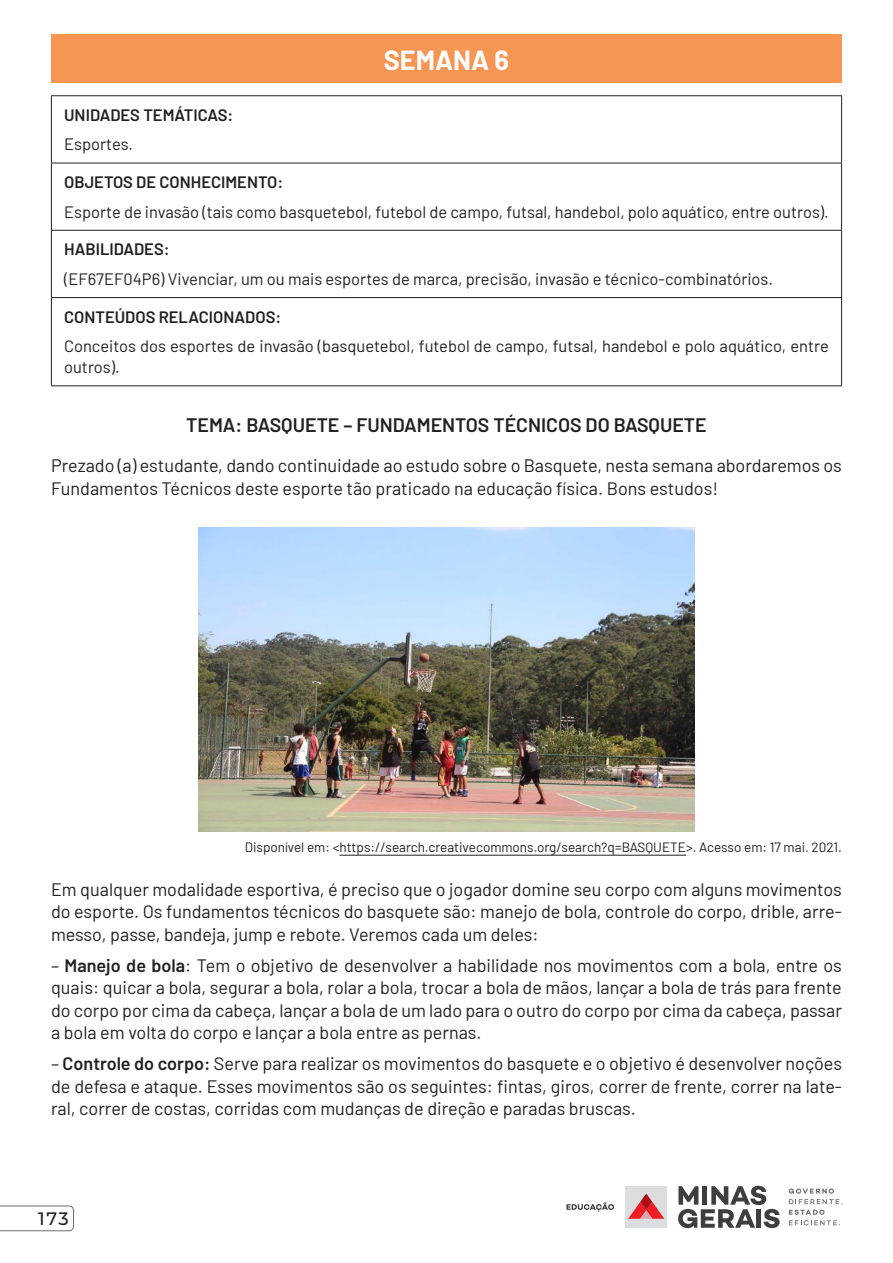
<style>
.page{position:relative;width:893px;height:1263px;background:#fff}
.page>*{position:absolute;margin:0;border:0;box-sizing:border-box;transform-origin:0 0}
.t1{font:700 27px "Barlow";color:#fff}
.t2{font:600 19.5px "Barlow";color:#231f20}
.t3{font:18px/22.5px "Barlow";color:#231f20;text-align:justify}
.t4{font:500 18px "Montserrat";color:#231f20}
.t5{font:16.5px/21px "Barlow";color:#231f20}
.t6{font:600 16.5px "Barlow";color:#231f20}
.t7{font:13.5px "Barlow";color:#231f20}
.s1{font-weight:600}
</style>
<div class="page">
<div style="left:625px;top:1186px;width:42px;height:42px;background:#dcdddf"></div>
<svg style="left:628px;top:1193px;width:36px;height:26px"></svg>
<svg style="left:678px;top:1186px;width:102px;height:42px"></svg>
<svg style="left:789px;top:1188px;width:53px;height:16px"></svg>
<svg style="left:789px;top:1210px;width:51px;height:15px"></svg>
<svg style="left:566px;top:1202px;width:48px;height:9px"></svg>
<svg style="left:0;top:1205px;width:74px;height:26px"></svg>
<hr style="left:339px;top:855px;width:347px;height:1px;background:#231f20">
<div style="left:51px;top:34px;width:791px;height:48px;background:#f79553"></div>
<hr style="left:51px;top:95px;width:791px;height:1px;background:#231f20">
<hr style="left:51px;top:96px;width:1px;height:67px;background:#231f20">
<hr style="left:841px;top:96px;width:1px;height:67px;background:#231f20">
<hr style="left:51px;top:163px;width:791px;height:1px;background:#231f20">
<hr style="left:51px;top:163px;width:1px;height:67px;background:#231f20">
<hr style="left:841px;top:163px;width:1px;height:67px;background:#231f20">
<hr style="left:51px;top:230px;width:791px;height:1px;background:#231f20">
<hr style="left:51px;top:231px;width:1px;height:66px;background:#231f20">
<hr style="left:841px;top:231px;width:1px;height:66px;background:#231f20">
<hr style="left:51px;top:297px;width:791px;height:1px;background:#231f20">
<hr style="left:51px;top:298px;width:1px;height:87px;background:#231f20">
<hr style="left:841px;top:298px;width:1px;height:87px;background:#231f20">
<hr style="left:51px;top:385px;width:791px;height:1px;background:#231f20">
<img style="left:198px;top:528px;width:497px;height:303px">
<h1 class="t1" style="left:384px;top:40px;width:127px">SEMANA 6</h1>
<p class="t6" style="left:64px;top:103px;width:171px">UNIDADES TEMÁTICAS:</p>
<p class="t5" style="left:64px;top:133px;width:71px">Esportes.</p>
<p class="t6" style="left:64px;top:170px;width:221px">OBJETOS DE CONHECIMENTO:</p>
<p class="t5" style="left:64px;top:200px;width:766px">Esporte de invasão (tais como basquetebol, futebol de campo, futsal, handebol, polo aquático, entre outros).</p>
<p class="t6" style="left:64px;top:237px;width:107px">HABILIDADES:</p>
<p class="t5" style="left:64px;top:267px;width:710px">(EF67EF04P6) Vivenciar, um ou mais esportes de marca, precisão, invasão e técnico-combinatórios.</p>
<p class="t6" style="left:64px;top:304px;width:219px">CONTEÚDOS RELACIONADOS:</p>
<p class="t5" style="left:64px;top:334px;width:766px">Conceitos dos esportes de invasão (basquetebol, futebol de campo, futsal, handebol e polo aquático, entre outros).</p>
<p class="t2" style="left:186px;top:411px;width:522px">TEMA: BASQUETE – FUNDAMENTOS TÉCNICOS DO BASQUETE</p>
<p class="t3" style="left:51px;top:453px;width:792px">Prezado (a) estudante, dando continuidade ao estudo sobre o Basquete, nesta semana abordaremos os<br>Fundamentos Técnicos deste esporte tão praticado na educação física. Bons estudos!</p>
<p class="t7" style="left:245px;top:837px;width:599px">Disponível em: &lt;https://search.creativecommons.org/search?q=BASQUETE&gt;. Acesso em: 17 mai. 2021.</p>
<p class="t3" style="left:51px;top:877px;width:792px">Em qualquer modalidade esportiva, é preciso que o jogador domine seu corpo com alguns movimentos do esporte. Os fundamentos técnicos do basquete são: manejo de bola, controle do corpo, drible, arre&shy;messo, passe, bandeja, jump e rebote. Veremos cada um deles:</p>
<p class="t3" style="left:51px;top:953px;width:792px">– <span class="s1">Manejo de bola</span>: Tem o objetivo de desenvolver a habilidade nos movimentos com a bola, entre os quais: quicar a bola, segurar a bola, rolar a bola, trocar a bola de mãos, lançar a bola de trás para frente do corpo por cima da cabeça, lançar a bola de um lado para o outro do corpo por cima da cabeça, passar a bola em volta do corpo e lançar a bola entre as pernas.</p>
<p class="t3" style="left:51px;top:1051px;width:792px">– <span class="s1">Controle do corpo:</span> Serve para realizar os movimentos do basquete e o objetivo é desenvolver noções de defesa e ataque. Esses movimentos são os seguintes: fintas, giros, correr de frente, correr na late&shy;ral, correr de costas, corridas com mudanças de direção e paradas bruscas.</p>
<p class="t4" style="left:38px;top:1206px;width:32px">173</p>
</div>
